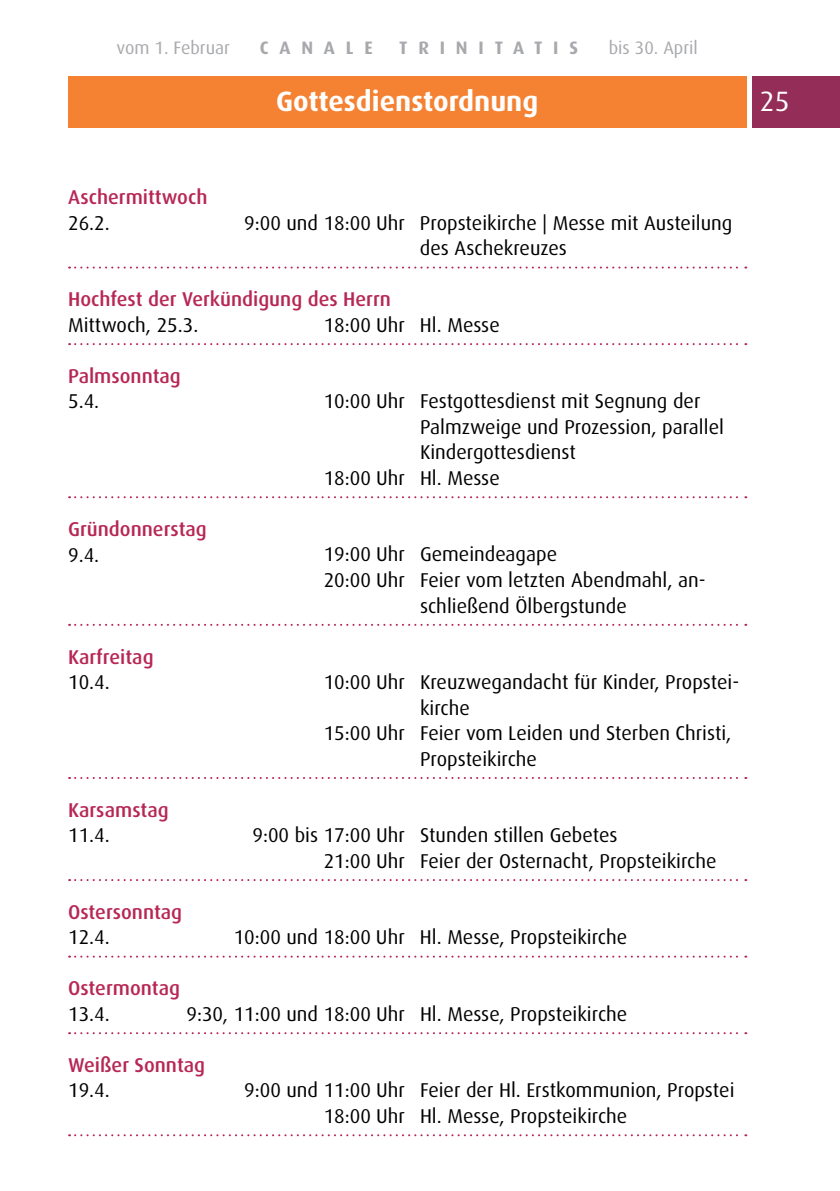
<style>
.page{position:relative;width:840px;height:1191px;background:#fff}
.page>*{position:absolute;margin:0;border:0;box-sizing:border-box;transform-origin:0 0}
.t1{font:700 28px "Dax";color:#fff}
.t2{font:28px "Dax";color:#fff}
.t3{font:20px/25.6px "Dax";color:#000}
.t4{font:500 20px "Dax";color:#b72755}
.t5{font:18px "Dax";color:#a7a9ac}
.t6{font:700 18px "Dax";letter-spacing:.6em;color:#a7a9ac}
</style>
<div class="page">
<div style="left:68px;top:77px;width:678px;height:51px;background:#f58233"></div>
<div style="left:751px;top:77px;width:88px;height:51px;background:#942d58"></div>
<svg style="left:69px;top:266px;width:677px;height:2px"></svg>
<svg style="left:69px;top:496px;width:677px;height:2px"></svg>
<svg style="left:69px;top:624px;width:677px;height:2px"></svg>
<svg style="left:69px;top:777px;width:677px;height:2px"></svg>
<svg style="left:69px;top:879px;width:677px;height:2px"></svg>
<svg style="left:69px;top:955px;width:677px;height:2px"></svg>
<svg style="left:69px;top:1032px;width:677px;height:2px"></svg>
<svg style="left:69px;top:343px;width:677px;height:2px"></svg>
<svg style="left:69px;top:1134px;width:677px;height:2px"></svg>
<p class="t5" style="left:116px;top:37px;width:115px">vom 1. Februar</p>
<p class="t6" style="left:260px;top:37px;width:114px">CANALE</p>
<p class="t6" style="left:399px;top:37px;width:180px">TRINITATIS</p>
<p class="t5" style="left:608px;top:37px;width:91px">bis 30. April</p>
<h1 class="t1" style="left:276px;top:85px;width:263px">Gottesdienstordnung</h1>
<h1 class="t2" style="left:759px;top:85px;width:31px">25</h1>
<p class="t4" style="left:68px;top:186px;width:141px">Aschermittwoch</p>
<p class="t3" style="left:68px;top:210px;width:43px">26.2.</p>
<p class="t3" style="left:244px;top:210px;width:489px;text-align:center">9:00 und 18:00 Uhr Propsteikirche | Messe mit Austeilung des Aschekreuzes</p>
<p class="t4" style="left:68px;top:288px;width:324px">Hochfest der Verkündigung des Herrn</p>
<p class="t3" style="left:323px;top:312px;width:177px">18:00 Uhr Hl. Messe</p>
<p class="t3" style="left:68px;top:312px;width:132px">Mittwoch, 25.3.</p>
<p class="t4" style="left:68px;top:365px;width:114px">Palmsonntag</p>
<p class="t3" style="left:68px;top:389px;width:33px">5.4.</p>
<p class="t4" style="left:68px;top:518px;width:140px">Gründonnerstag</p>
<p class="t3" style="left:68px;top:542px;width:33px">9.4.</p>
<p class="t4" style="left:68px;top:645px;width:87px">Karfreitag</p>
<p class="t3" style="left:323px;top:389px;width:82px">10:00 Uhr</p>
<p class="t3" style="left:323px;top:465px;width:82px">18:00 Uhr</p>
<p class="t3" style="left:420px;top:389px;width:305px">Festgottesdienst mit Segnung der<br>Palmzweige und Prozession, parallel<br>Kindergottesdienst<br>Hl. Messe</p>
<p class="t3" style="left:323px;top:542px;width:82px">19:00 Uhr<br>20:00 Uhr</p>
<p class="t3" style="left:420px;top:542px;width:287px">Gemeindeagape<br>Feier vom letzten Abendmahl, an&shy;schließend Ölbergstunde</p>
<p class="t3" style="left:68px;top:669px;width:43px">10.4.</p>
<p class="t3" style="left:323px;top:669px;width:82px">10:00 Uhr</p>
<p class="t3" style="left:323px;top:720px;width:82px">15:00 Uhr</p>
<p class="t4" style="left:68px;top:798px;width:102px">Karsamstag</p>
<p class="t3" style="left:420px;top:669px;width:320px">Kreuzwegandacht für Kinder, Propstei&shy;kirche<br>Feier vom Leiden und Sterben Christi,<br>Propsteikirche</p>
<p class="t3" style="left:68px;top:822px;width:43px">11.4.</p>
<p class="t3" style="left:252px;top:822px;width:154px;text-align:right">9:00 bis 17:00 Uhr<br>21:00 Uhr</p>
<p class="t3" style="left:420px;top:822px;width:298px">Stunden stillen Gebetes<br>Feier der Osternacht, Propsteikirche</p>
<p class="t4" style="left:68px;top:900px;width:116px">Ostersonntag</p>
<p class="t3" style="left:68px;top:924px;width:43px">12.4.</p>
<p class="t3" style="left:233px;top:924px;width:395px">10:00 und 18:00 Uhr Hl. Messe, Propsteikirche</p>
<p class="t4" style="left:68px;top:977px;width:113px">Ostermontag</p>
<p class="t3" style="left:68px;top:1001px;width:43px">13.4.</p>
<p class="t3" style="left:186px;top:1001px;width:442px">9:30, 11:00 und 18:00 Uhr Hl. Messe, Propsteikirche</p>
<p class="t4" style="left:68px;top:1053px;width:138px">Weißer Sonntag</p>
<p class="t3" style="left:68px;top:1077px;width:43px">19.4.</p>
<p class="t3" style="left:244px;top:1077px;width:162px;text-align:right">9:00 und 11:00 Uhr<br>18:00 Uhr</p>
<p class="t3" style="left:420px;top:1077px;width:316px">Feier der Hl. Erstkommunion, Propstei<br>Hl. Messe, Propsteikirche</p>
</div>
